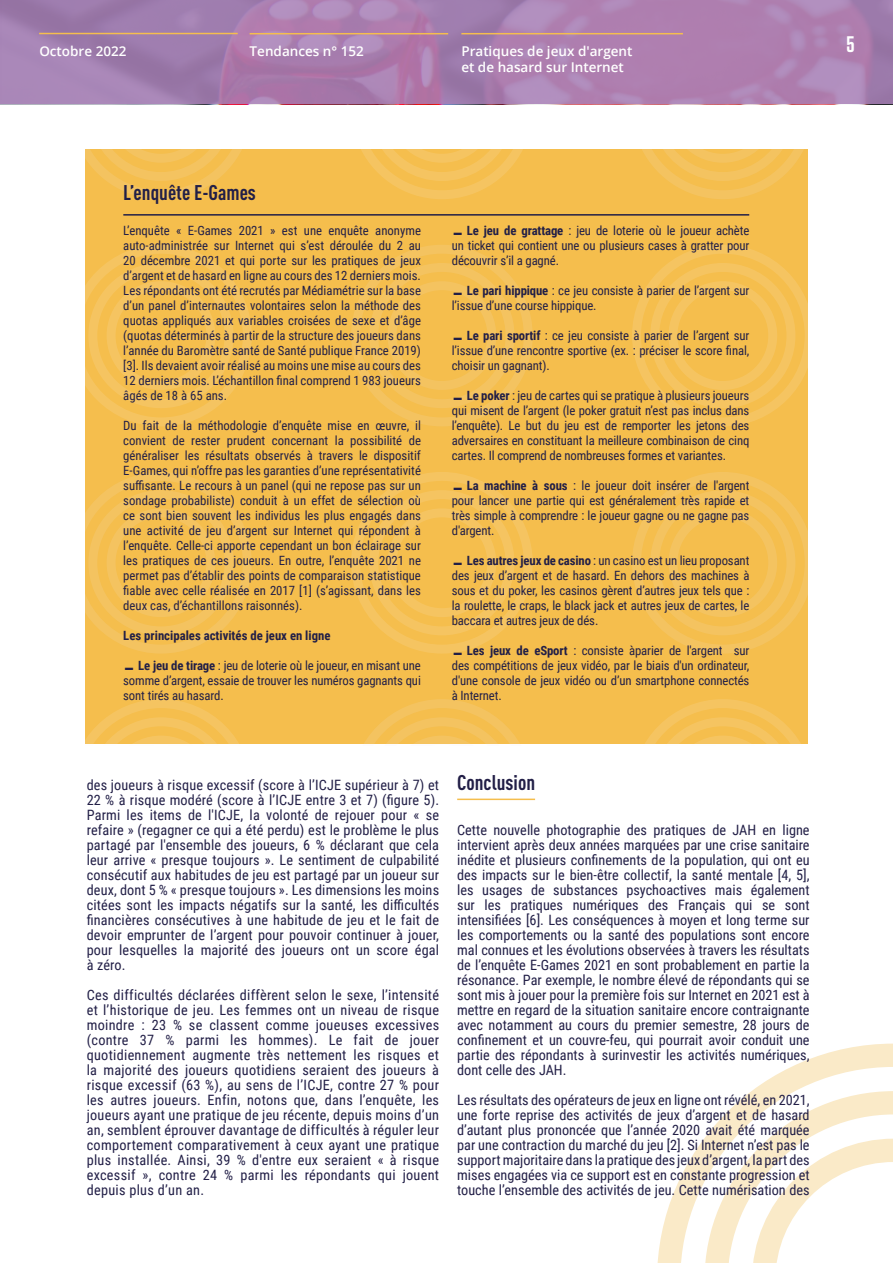
<style>
.page{position:relative;width:893px;height:1263px;background:#fff}
.page>*{position:absolute;margin:0;border:0;box-sizing:border-box;transform-origin:0 0}
.t1{font:600 22.5px "Tungsten";color:#fff}
.t2{font:700 condensed 21px "DIN Pro";color:#221f47}
.t3{font:14.25px/15px "Roboto Condensed";color:#221f47;text-align:justify}
.t4{font:13.5px/16.2px "Open Sans Semi Bold 2";color:#fff}
.t5{font:12.75px/15px "Roboto Condensed";letter-spacing:-.01em;color:#221f47;text-align:justify}
.t6{font:700 12.75px "Roboto Condensed";color:#221f47}
.s1{font-family:"Impact";font-size:12px}
.s2{font-weight:700}
</style>
<div class="page">
<svg style="left:657px;top:1043px;width:236px;height:220px"></svg>
<svg style="left:704px;top:1091px;width:189px;height:172px"></svg>
<hr style="left:457px;top:798px;width:78px;height:2px;background:#f5be4d">
<div style="left:85px;top:149px;width:723px;height:595px;background:#f5be4d"></div>
<svg style="left:642px;top:149px;width:162px;height:50px"></svg>
<svg style="left:632px;top:472px;width:176px;height:182px"></svg>
<svg style="left:351px;top:245px;width:182px;height:181px"></svg>
<svg style="left:364px;top:699px;width:156px;height:45px"></svg>
<svg style="left:85px;top:149px;width:157px;height:50px"></svg>
<svg style="left:85px;top:472px;width:167px;height:182px"></svg>
<svg style="left:632px;top:245px;width:176px;height:181px"></svg>
<svg style="left:645px;top:699px;width:156px;height:45px"></svg>
<svg style="left:361px;top:149px;width:162px;height:50px"></svg>
<svg style="left:351px;top:472px;width:182px;height:182px"></svg>
<svg style="left:85px;top:245px;width:167px;height:181px"></svg>
<svg style="left:85px;top:699px;width:154px;height:45px"></svg>
<hr style="left:123px;top:214px;width:626px;height:2px;background:#221f47">
<svg style="left:0;top:0;width:893px;height:104px;background:#a87faf"></svg>
<hr style="left:39px;top:33px;width:199px;height:1px;background:#f5be4d">
<hr style="left:250px;top:33px;width:198px;height:1px;background:#f5be4d">
<hr style="left:461px;top:33px;width:222px;height:1px;background:#f5be4d">
<p class="t4" style="left:39px;top:43px;width:89px">Octobre 2022</p>
<p class="t4" style="left:250px;top:43px;width:116px">Tendances n° 152</p>
<p class="t4" style="left:461px;top:43px;width:173px">Pratiques de jeux d'argent et de hasard sur Internet</p>
<h1 class="t1" style="left:846px;top:33px;width:10px">5</h1>
<h2 class="t2" style="left:123px;top:177px;width:134px">L’enquête E-Games</h2>
<p class="t5" style="left:123px;top:223px;width:299px">L’enquête « E-Games 2021 » est une enquête anonyme auto-administrée sur Internet qui s’est déroulée du 2 au 20 décembre 2021 et qui porte sur les pratiques de jeux d’argent et de hasard en ligne au cours des 12 derniers mois.<br>Les répondants ont été recrutés par Médiamétrie sur la base d’un panel d’internautes volontaires selon la méthode des quotas appliqués aux variables croisées de sexe et d’âge (quotas déterminés à partir de la structure des joueurs dans l’année du Baromètre santé de Santé publique France 2019) [3]. Ils devaient avoir réalisé au moins une mise au cours des 12 derniers mois. L’échantillon final comprend 1 983 joueurs âgés de 18 à 65 ans.</p>
<p class="t5" style="left:123px;top:417px;width:299px">Du fait de la méthodologie d’enquête mise en œuvre, il convient de rester prudent concernant la possibilité de généraliser les résultats observés à travers le dispositif E-Games, qui n’offre pas les garanties d’une représentativité suffisante. Le recours à un panel (qui ne repose pas sur un sondage probabiliste) conduit à un effet de sélection où ce sont bien souvent les individus les plus engagés dans une activité de jeu d’argent sur Internet qui répondent à l’enquête. Celle-ci apporte cependant un bon éclairage sur les pratiques de ces joueurs. En outre, l’enquête 2021 ne permet pas d’établir des points de comparaison statistique fiable avec celle réalisée en 2017 [1] (s’agissant, dans les deux cas, d’échantillons raisonnés).</p>
<p class="t6" style="left:123px;top:626px;width:209px">Les principales activités de jeux en ligne</p>
<p class="t5" style="left:123px;top:658px;width:299px"><span class="s1">▬</span> <span class="s2">Le jeu de tirage</span> : jeu de loterie où le joueur, en misant une somme d’argent, essaie de trouver les numéros gagnants qui sont tirés au hasard.</p>
<p class="t5" style="left:452px;top:223px;width:299px"><span class="s1">▬</span> <span class="s2">Le jeu de grattage</span> : jeu de loterie où le joueur achète un ticket qui contient une ou plusieurs cases à gratter pour découvrir s’il a gagné.</p>
<p class="t5" style="left:452px;top:283px;width:299px"><span class="s1">▬</span> <span class="s2">Le pari hippique</span> : ce jeu consiste à parier de l’argent sur l’issue d’une course hippique.</p>
<p class="t5" style="left:452px;top:328px;width:299px"><span class="s1">▬</span> <span class="s2">Le pari sportif</span> : ce jeu consiste à parier de l’argent sur l’issue d’une rencontre sportive (ex. : préciser le score final, choisir un gagnant).</p>
<p class="t5" style="left:452px;top:388px;width:299px"><span class="s1">▬</span> <span class="s2">Le poker</span> : jeu de cartes qui se pratique à plusieurs joueurs qui misent de l’argent (le poker gratuit n’est pas inclus dans l’enquête). Le but du jeu est de remporter les jetons des adversaires en constituant la meilleure combinaison de cinq cartes. Il comprend de nombreuses formes et variantes.</p>
<p class="t5" style="left:452px;top:478px;width:299px"><span class="s1">▬</span> <span class="s2">La machine à sous</span> : le joueur doit insérer de l'argent pour lancer une partie qui est généralement très rapide et très simple à comprendre : le joueur gagne ou ne gagne pas d'argent.</p>
<p class="t5" style="left:452px;top:553px;width:299px"><span class="s1">▬</span> <span class="s2">Les autres jeux de casino</span> : un casino est un lieu proposant des jeux d’argent et de hasard. En dehors des machines à sous et du poker, les casinos gèrent d’autres jeux tels que : la roulette, le craps, le black jack et autres jeux de cartes, le baccara et autres jeux de dés.</p>
<p class="t5" style="left:452px;top:643px;width:299px"><span class="s1">▬</span> <span class="s2">Les jeux de eSport</span> : consiste àparier de l'argent sur des compétitions de jeux vidéo, par le biais d'un ordinateur, d'une console de jeux vidéo ou d’un smartphone connectés à Internet.</p>
<p class="t3" style="left:87px;top:777px;width:354px">des joueurs à risque excessif (score à l’ICJE supérieur à 7) et 22 % à risque modéré (score à l’ICJE entre 3 et 7) (figure 5).<br>Parmi les items de l'ICJE, la volonté de rejouer pour « se refaire » (regagner ce qui a été perdu) est le problème le plus partagé par l'ensemble des joueurs, 6 % déclarant que cela leur arrive « presque toujours ». Le sentiment de culpabilité consécutif aux habitudes de jeu est partagé par un joueur sur deux, dont 5 % « presque toujours ». Les dimensions les moins citées sont les impacts négatifs sur la santé, les difficultés financières consécutives à une habitude de jeu et le fait de devoir emprunter de l’argent pour pouvoir continuer à jouer, pour lesquelles la majorité des joueurs ont un score égal à zéro.</p>
<p class="t3" style="left:87px;top:987px;width:354px">Ces difficultés déclarées diffèrent selon le sexe, l’intensité et l’historique de jeu. Les femmes ont un niveau de risque moindre : 23 % se classent comme joueuses excessives (contre 37 % parmi les hommes). Le fait de jouer quotidiennement augmente très nettement les risques et la majorité des joueurs quotidiens seraient des joueurs à risque excessif (63 %), au sens de l’ICJE, contre 27 % pour les autres joueurs. Enfin, notons que, dans l’enquête, les joueurs ayant une pratique de jeu récente, depuis moins d’un an, semblent éprouver davantage de difficultés à réguler leur comportement comparativement à ceux ayant une pratique plus installée. Ainsi, 39 % d'entre eux seraient « à risque excessif », contre 24 % parmi les répondants qui jouent depuis plus d’un an.</p>
<h2 class="t2" style="left:457px;top:767px;width:79px">Conclusion</h2>
<p class="t3" style="left:457px;top:822px;width:354px">Cette nouvelle photographie des pratiques de JAH en ligne intervient après deux années marquées par une crise sanitaire inédite et plusieurs confinements de la population, qui ont eu des impacts sur le bien-être collectif, la santé mentale [4, 5], les usages de substances psychoactives mais également sur les pratiques numériques des Français qui se sont intensifiées [6]. Les conséquences à moyen et long terme sur les comportements ou la santé des populations sont encore mal connues et les évolutions observées à travers les résultats de l’enquête E-Games 2021 en sont probablement en partie la résonance. Par exemple, le nombre élevé de répondants qui se sont mis à jouer pour la première fois sur Internet en 2021 est à mettre en regard de la situation sanitaire encore contraignante avec notamment au cours du premier semestre, 28 jours de confinement et un couvre-feu, qui pourrait avoir conduit une partie des répondants à surinvestir les activités numériques, dont celle des JAH.</p>
<p class="t3" style="left:457px;top:1092px;width:354px">Les résultats des opérateurs de jeux en ligne ont révélé, en 2021, une forte reprise des activités de jeux d’argent et de hasard d’autant plus prononcée que l’année 2020 avait été marquée par une contraction du marché du jeu [2]. Si Internet n’est pas le support majoritaire dans la pratique des jeux d’argent, la part des mises engagées via ce support est en constante progression et touche l’ensemble des activités de jeu. Cette numérisation des</p>
</div>
